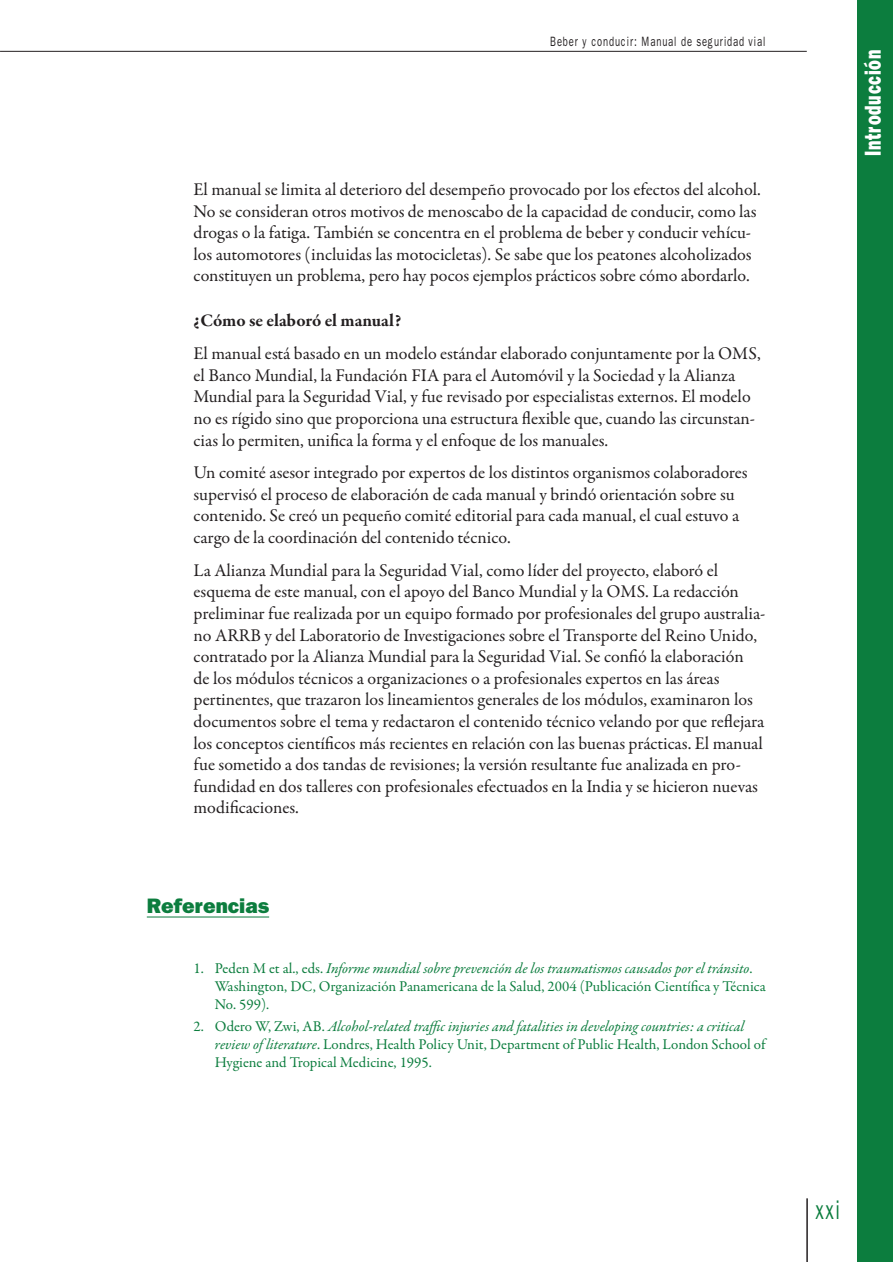
<style>
.page{position:relative;width:893px;height:1262px;background:#fff}
.page>*{position:absolute;margin:0;border:0;box-sizing:border-box;transform-origin:0 0}
.t1{font:27px "Franklin Gothic";color:#0c7d3e;scale:.7 1}
.t2{font:800 23.1px "Franklin Gothic";letter-spacing:.045em;color:#fff;scale:.7 1}
.t3{font:800 21px "Franklin Gothic";color:#0c7d3e}
.t4{font:18px/21.6px "Garamond Premr Pro";color:#231f20}
.t5{font:700 18px "Garamond Premr Pro";letter-spacing:-.005em;color:#231f20}
.t6{font:15px/18px "Garamond Premr Pro";color:#0c7d3e}
.t7{font:13.5px "Franklin Gothic";letter-spacing:.085em;color:#231f20;scale:.7 1}
.s1{font-style:italic}
</style>
<div class="page">
<hr style="left:0;top:51px;width:806px;height:1px;background:#231f20">
<div style="left:856px;top:0;width:37px;height:1261px;background:#0c7d3e"></div>
<hr style="left:806px;top:1198px;width:1px;height:63px;background:#231f20">
<hr style="left:147px;top:916px;width:122px;height:1px;background:#0c7d3e">
<p class="t7" style="left:550px;top:34px;width:309px">Beber y conducir: Manual de seguridad vial</p>
<p class="t4" style="left:194px;top:179px;width:569px">El manual se limita al deterioro del desempeño provocado por los efectos del alcohol.<br>No se consideran otros motivos de menoscabo de la capacidad de conducir, como las drogas o la fatiga. También se concentra en el problema de beber y conducir vehícu&shy;los automotores (incluidas las motocicletas). Se sabe que los peatones alcoholizados constituyen un problema, pero hay pocos ejemplos prácticos sobre cómo abordarlo.</p>
<p class="t5" style="left:194px;top:310px;width:209px">¿Cómo se elaboró el manual?</p>
<p class="t4" style="left:194px;top:343px;width:568px">El manual está basado en un modelo estándar elaborado conjuntamente por la OMS, el Banco Mundial, la Fundación FIA para el Automóvil y la Sociedad y la Alianza Mundial para la Seguridad Vial, y fue revisado por especialistas externos. El modelo no es rígido sino que proporciona una estructura flexible que, cuando las circunstan&shy;cias lo permiten, unifica la forma y el enfoque de los manuales.</p>
<p class="t4" style="left:194px;top:462px;width:555px">Un comité asesor integrado por expertos de los distintos organismos colaboradores supervisó el proceso de elaboración de cada manual y brindó orientación sobre su contenido. Se creó un pequeño comité editorial para cada manual, el cual estuvo a cargo de la coordinación del contenido técnico.</p>
<p class="t4" style="left:194px;top:559px;width:573px">La Alianza Mundial para la Seguridad Vial, como líder del proyecto, elaboró el esquema de este manual, con el apoyo del Banco Mundial y la OMS. La redacción preliminar fue realizada por un equipo formado por profesionales del grupo australia&shy;no ARRB y del Laboratorio de Investigaciones sobre el Transporte del Reino Unido, contratado por la Alianza Mundial para la Seguridad Vial. Se confió la elaboración<br>de los módulos técnicos a organizaciones o a profesionales expertos en las áreas pertinentes, que trazaron los lineamientos generales de los módulos, examinaron los documentos sobre el tema y redactaron el contenido técnico velando por que reflejara los conceptos científicos más recientes en relación con las buenas prácticas. El manual fue sometido a dos tandas de revisiones; la versión resultante fue analizada en pro&shy;fundidad en dos talleres con profesionales efectuados en la India y se hicieron nuevas modificaciones.</p>
<p class="t3" style="left:147px;top:893px;width:124px">Referencias</p>
<p class="t6" style="left:215px;top:959px;width:552px;text-indent:-21px">1. Peden M et al., eds. <span class="s1">Informe mundial sobre prevención de los traumatismos causados por el tránsito</span>.<br>Washington, DC, Organización Panamericana de la Salud, 2004 (Publicación Científica y Técnica<br>No. 599).</p>
<p class="t6" style="left:215px;top:1017px;width:552px;text-indent:-21px">2. Odero W, Zwi, AB. <span class="s1">Alcohol-related traffic injuries and fatalities in developing countries: a critical review of literature</span>. Londres, Health Policy Unit, Department of Public Health, London School of<br>Hygiene and Tropical Medicine, 1995.</p>
<p class="t2" style="left:859px;top:156px;width:152px;rotate:-90deg">Introducción</p>
<h1 class="t1" style="left:815px;top:1194px;width:37px">xxi</h1>
</div>
